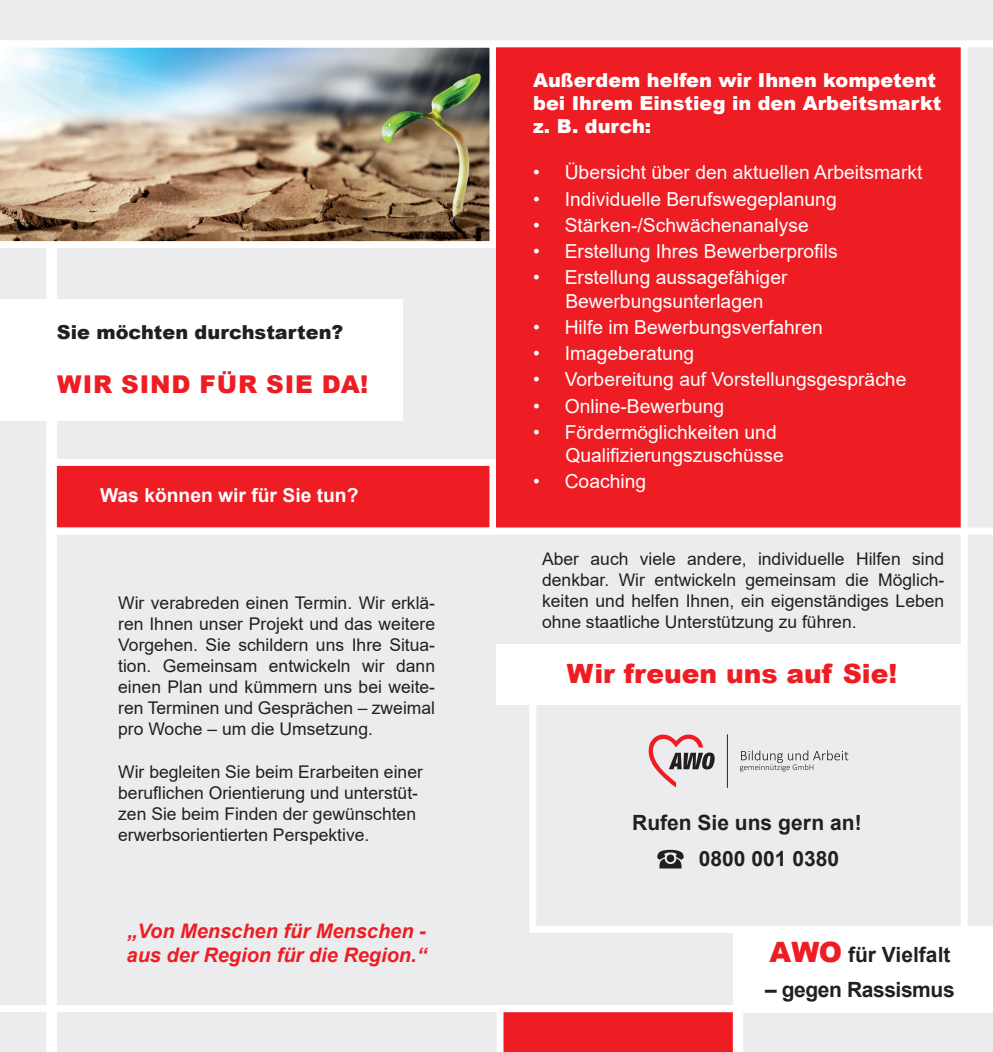
<style>
.page{position:relative;width:993px;height:1052px;background:#fff}
.page>*{position:absolute;margin:0;border:0;box-sizing:border-box;transform-origin:0 0}
.t1{font:900 26.6px "Arial";color:#ee1d23}
.t2{font:900 24.5px "Arial";letter-spacing:.035em;color:#ee1d23}
.t3{font:700 21px/36.8px "Arial";color:#231f20}
.t4{font:700 21px "Arial";letter-spacing:-.02em;color:#231f20}
.t5{font:italic 700 19.95px/24px "Arial";color:#ee1d23}
.t6{font:19.25px/23.1px "Arial";color:#fff;text-align:center}
.t7{font:900 19.25px/23.1px "Arial";color:#fff}
.t8{font:900 19.25px "Arial";color:#231f20}
.t9{font:700 19.25px "Arial";color:#fff}
.t10{font:17.5px/21px "Arial";color:#231f20;text-align:justify}
.s1{font-weight:900;font-size:28px;color:#ee1d23}
</style>
<div class="page">
<div style="left:0;top:0;width:992px;height:1052px;background:#ececee"></div>
<div style="left:497px;top:1012px;width:235px;height:40px;background:#ee1d23"></div>
<div style="left:496px;top:644px;width:467px;height:60px;background:#fff"></div>
<div style="left:0;top:299px;width:402px;height:121px;background:#fff"></div>
<svg style="left:57px;top:459px;width:440px;height:76px;background:#f0393f"></svg>
<img style="left:0;top:47px;width:496px;height:201px">
<div style="left:496px;top:44px;width:464px;height:487px;background:#ee1d23"></div>
<div style="left:737px;top:928px;width:255px;height:84px;background:#fff"></div>
<div style="left:0;top:40px;width:992px;height:7px;background:#fff"></div>
<div style="left:960px;top:44px;width:7px;height:889px;background:#fff"></div>
<div style="left:0;top:1005px;width:742px;height:7px;background:#fff"></div>
<div style="left:529px;top:696px;width:7px;height:237px;background:#fff"></div>
<div style="left:532px;top:926px;width:460px;height:7px;background:#fff"></div>
<div style="left:732px;top:929px;width:11px;height:123px;background:#fff"></div>
<div style="left:52px;top:527px;width:940px;height:7px;background:#fff"></div>
<div style="left:46px;top:244px;width:11px;height:808px;background:#fff"></div>
<svg style="left:648px;top:734px;width:66px;height:53px"></svg>
<svg style="left:740px;top:750px;width:108px;height:21px"></svg>
<hr style="left:726px;top:734px;width:1px;height:54px;background:#231f20">
<svg style="left:657px;top:850px;width:26px;height:18px"></svg>
<p class="t8" style="left:57px;top:318px;width:288px">Sie möchten durchstarten?</p>
<h2 class="t2" style="left:57px;top:366px;width:312px">Wi r si nd für Sie da!</h2>
<p class="t9" style="left:100px;top:481px;width:260px">Was können wir für Sie tun?</p>
<p class="t10" style="left:118px;top:593px;width:318px">Wir verabreden einen Termin. Wir erklä&shy;ren Ihnen unser Projekt und das weitere Vorgehen. Sie schildern uns Ihre Situa&shy;tion. Gemeinsam entwickeln wir dann einen Plan und kümmern uns bei weite&shy;ren Terminen und Gesprächen – zweimal pro Woche – um die Umsetzung.</p>
<p class="t10" style="left:118px;top:761px;width:306px;text-align:left">Wir begleiten Sie beim Erarbeiten einer beruflichen Orientierung und unterstüt&shy;zen Sie beim Finden der gewünschten erwerbsorientierten Perspektive.</p>
<p class="t5" style="left:127px;top:920px;width:301px">„Von Menschen für Menschen - aus der Region für die Region.“</p>
<p class="t7" style="left:533px;top:68px;width:409px">Außerdem helfen wir Ihnen kompetent bei Ihrem Einstieg in den Arbeitsmarkt z. B. durch:</p>
<p class="t6" style="left:533px;top:161px;width:390px">• Übersicht über den aktuellen Arbeitsmarkt</p>
<p class="t6" style="left:533px;top:187px;width:305px">• Individuelle Berufswegeplanung</p>
<p class="t6" style="left:533px;top:213px;width:277px">• Stärken-/Schwächenanalyse</p>
<p class="t6" style="left:533px;top:240px;width:306px">• Erstellung Ihres Bewerberprofils</p>
<p class="t6" style="left:533px;top:266px;width:256px">• Erstellung aussagefähiger<br>Bewerbungsunterlagen</p>
<p class="t6" style="left:533px;top:315px;width:291px">• Hilfe im Bewerbungsverfahren</p>
<p class="t6" style="left:533px;top:342px;width:162px">• Imageberatung</p>
<p class="t6" style="left:533px;top:368px;width:374px">• Vorbereitung auf Vorstellungsgespräche</p>
<p class="t6" style="left:533px;top:394px;width:192px">• Online-Bewerbung</p>
<p class="t6" style="left:565px;top:420px;width:220px;text-align:left;text-indent:-32px">• Fördermöglichkeiten und<br>Qualifizierungszuschüsse</p>
<p class="t6" style="left:533px;top:470px;width:114px">• Coaching</p>
<p class="t10" style="left:542px;top:548px;width:403px">Aber auch viele andere, individuelle Hilfen sind denkbar. Wir entwickeln gemeinsam die Möglich&shy;keiten und helfen Ihnen, ein eigenständiges Leben ohne staatliche Unterstützung zu führen.</p>
<h1 class="t1" style="left:566px;top:653px;width:332px">Wir freuen uns auf Sie!</h1>
<p class="t3" style="left:698px;top:804px;width:164px;text-indent:-67px">Rufen Sie uns gern an!<br>0800 001 0380</p>
<p class="t3" style="left:769px;top:936px;width:182px"><span class="s1">AWO</span> für Vielfalt</p>
<p class="t4" style="left:764px;top:974px;width:191px">– gegen Rassismus</p>
</div>
